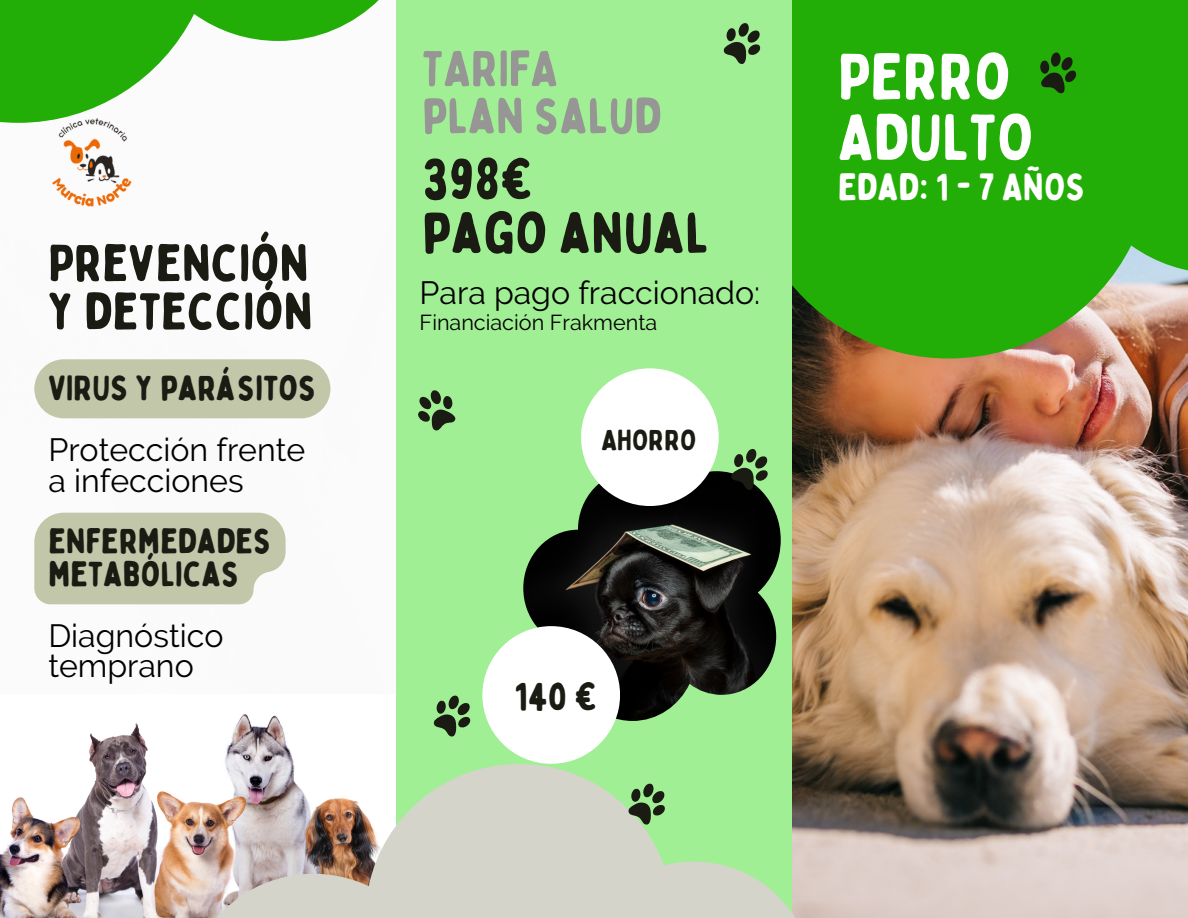
<style>
.page{position:relative;width:1188px;height:918px;background:#fff}
.page>*{position:absolute;margin:0;border:0;box-sizing:border-box;transform-origin:0 0}
.t1{font:65.1px/60.8px "Bobby Jones Soft";color:#fff}
.t2{font:57.6px "Bobby Jones Soft";color:#1a1b13}
.t3{font:51.75px "Bobby Jones Soft";color:#1a1b13}
.t4{font:50.1px "Bobby Jones Soft";color:#969694}
.t5{font:39.45px "Bobby Jones Soft";color:#1a1b13}
.t6{font:38.1px "Bobby Jones Soft";color:#fff}
.t7{font:35.1px/32.7px "Bobby Jones Soft";color:#1a1b13}
.t8{font:32.1px/30.3px "Raleway";color:#000}
.t9{font:28.95px "Bobby Jones Soft";color:#1a1b13}
.t10{font:21.6px "Raleway";color:#000}
</style>
<div class="page">
<div style="left:396px;top:0;width:396px;height:918px;background:#a1ef94"></div>
<img style="left:792px;top:359px;width:396px;height:559px">
<img style="left:0;top:714px;width:294px;height:204px">
<svg style="left:792px;top:0;width:396px;height:359px;background:#32a913"></svg>
<svg style="left:0;top:0;width:379px;height:123px;fill:#23ad07"></svg>
<svg style="left:154px;top:764px;width:853px;height:154px"></svg>
<img style="left:523px;top:471px;width:258px;height:250px">
<div style="left:581px;top:368px;width:138px;height:138px;background:#fff;border-radius:50%"></div>
<div style="left:482px;top:626px;width:138px;height:138px;background:#fff;border-radius:50%"></div>
<svg style="left:418px;top:390px;width:38px;height:41px"></svg>
<svg style="left:723px;top:449px;width:53px;height:46px"></svg>
<svg style="left:620px;top:777px;width:53px;height:53px"></svg>
<svg style="left:723px;top:23px;width:38px;height:41px"></svg>
<svg style="left:433px;top:695px;width:38px;height:42px"></svg>
<svg style="left:1032px;top:48px;width:50px;height:49px;background:#20820a"></svg>
<img style="left:44px;top:114px;width:95px;height:93px">
<div style="left:34px;top:359px;width:296px;height:59px;background:#c2c7a9;border-radius:30px"></div>
<svg style="left:34px;top:513px;width:252px;height:91px;background:#c5caae"></svg>
<p class="t3" style="left:48px;top:231px;width:262px">PREVENCIÓN</p>
<p class="t3" style="left:48px;top:279px;width:266px">Y DETECCIÓN</p>
<p class="t7" style="left:48px;top:372px;width:270px">VIRUS Y PARÁSITOS</p>
<p class="t8" style="left:48px;top:435px;width:259px">Protección frente a infecciones</p>
<p class="t7" style="left:48px;top:526px;width:225px">ENFERMEDADES<br>METABÓLICAS</p>
<p class="t8" style="left:48px;top:621px;width:177px">Diagnóstico temprano</p>
<p class="t4" style="left:422px;top:37px;width:137px">TARIFA</p>
<p class="t4" style="left:422px;top:85px;width:241px">PLAN SALUD</p>
<p class="t2" style="left:422px;top:143px;width:114px">398€</p>
<p class="t2" style="left:422px;top:197px;width:288px">PAGO ANUAL</p>
<p class="t8" style="left:420px;top:278px;width:342px">Para pago fraccionado:</p>
<p class="t10" style="left:420px;top:310px;width:239px">Financiación Frakmenta</p>
<p class="t9" style="left:601px;top:422px;width:97px">AHORRO</p>
<p class="t1" style="left:838px;top:47px;width:197px">PERRO<br>ADULTO</p>
<p class="t6" style="left:838px;top:163px;width:249px">EDAD: 1 - 7 AÑOS</p>
<p class="t5" style="left:514px;top:672px;width:85px">140 €</p>
</div>
